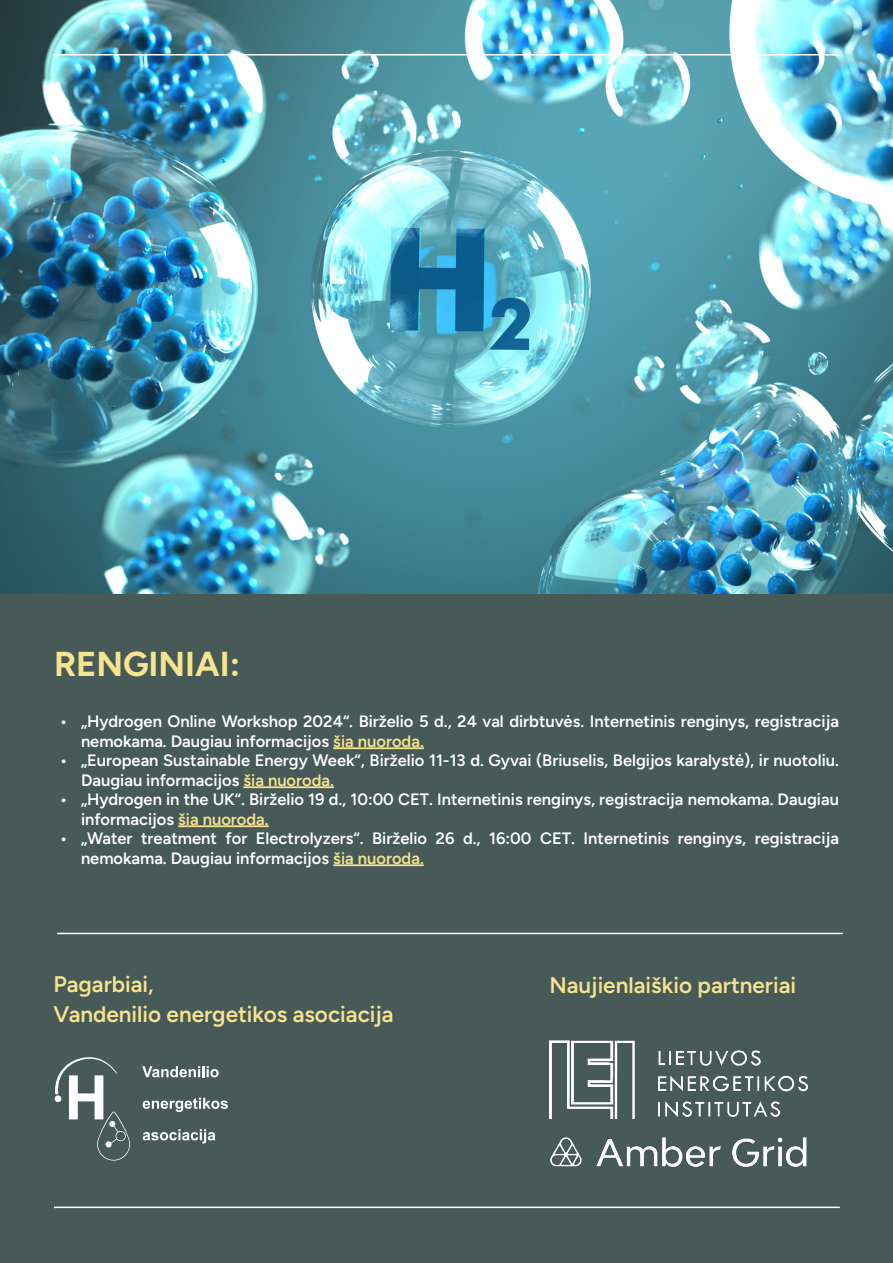
<style>
.page{position:relative;width:893px;height:1263px;background:#fff}
.page>*{position:absolute;margin:0;border:0;box-sizing:border-box;transform-origin:0 0}
.t1{font:300 34.5px "Figtree";color:#f6e48e}
.t2{font:300 22.5px/30px "Figtree";color:#f6e48e}
.t3{font:300 16.5px/19.5px "Figtree";color:#fff}
.s1{color:#f6e48e}
</style>
<div class="page">
<div style="left:0;top:570px;width:892px;height:693px;background:#485a58"></div>
<img style="left:549px;top:1040px;width:258px;height:78px">
<img style="left:0;top:0;width:893px;height:593px">
<hr style="left:333px;top:747px;width:91px;height:2px;background:#f6e48e">
<hr style="left:243px;top:786px;width:91px;height:2px;background:#f6e48e">
<hr style="left:178px;top:825px;width:91px;height:2px;background:#f6e48e">
<hr style="left:333px;top:864px;width:91px;height:2px;background:#f6e48e">
<hr style="left:54px;top:1206px;width:786px;height:2px;background:#fff">
<hr style="left:53px;top:54px;width:786px;height:2px;background:#fff">
<hr style="left:57px;top:933px;width:786px;height:1px;background:#fff">
<svg style="left:54px;top:1057px;width:76px;height:103px"></svg>
<svg style="left:142px;top:1066px;width:77px;height:11px"></svg>
<svg style="left:143px;top:1098px;width:85px;height:14px"></svg>
<svg style="left:143px;top:1129px;width:72px;height:14px"></svg>
<img style="left:550px;top:1137px;width:257px;height:30px">
<h1 class="t1" style="left:54px;top:644px;width:188px">RENGINIAI:</h1>
<p class="t3" style="left:81px;top:712px;width:759px;text-indent:-21px">• „Hydrogen Online Workshop 2024“. Birželio 5 d., 24 val dirbtuvės. Internetinis renginys, registracija nemokama. Daugiau informacijos <span class="s1">šia nuoroda.</span></p>
<p class="t3" style="left:81px;top:751px;width:759px;text-indent:-21px">• „European Sustainable Energy Week“, Birželio 11-13 d. Gyvai (Briuselis, Belgijos karalystė), ir nuotoliu.<br>Daugiau informacijos <span class="s1">šia nuoroda.</span></p>
<p class="t3" style="left:81px;top:790px;width:759px;text-indent:-21px">• „Hydrogen in the UK“. Birželio 19 d., 10:00 CET. Internetinis renginys, registracija nemokama. Daugiau informacijos <span class="s1">šia nuoroda.</span></p>
<p class="t3" style="left:81px;top:829px;width:759px;text-indent:-21px">• „Water treatment for Electrolyzers“. Birželio 26 d., 16:00 CET. Internetinis renginys, registracija nemokama. Daugiau informacijos <span class="s1">šia nuoroda.</span></p>
<h2 class="t2" style="left:54px;top:970px;width:342px">Pagarbiai,<br>Vandenilio energetikos asociacija</h2>
<h2 class="t2" style="left:549px;top:971px;width:248px">Naujienlaiškio partneriai</h2>
</div>
